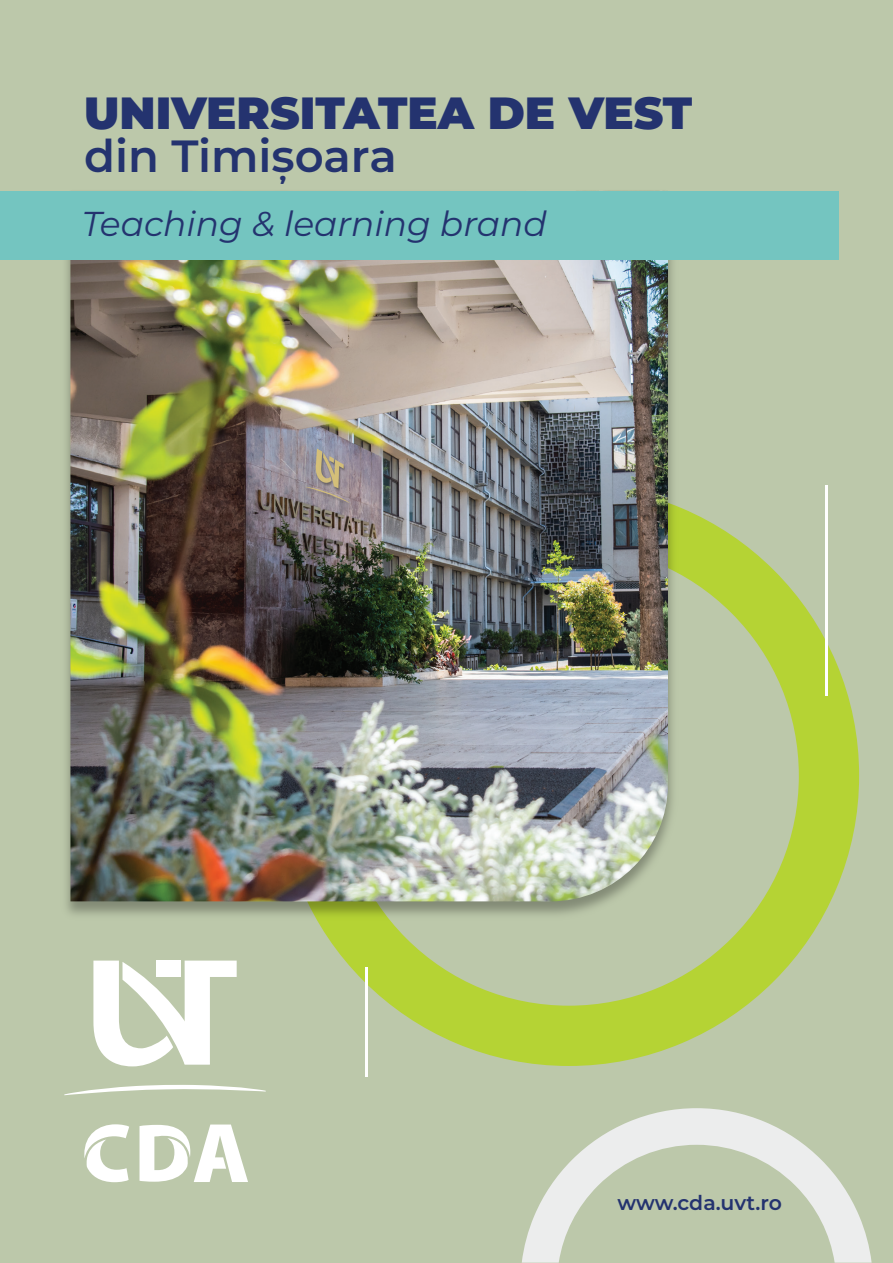
<style>
.page{position:relative;width:893px;height:1263px;background:#bcc8aa}
.page>*{position:absolute;margin:0;border:0;box-sizing:border-box;transform-origin:0 0}
.t1{font:900 45px "Montserrat";color:#24336f}
.t2{font:600 45px "Montserrat";color:#24336f}
.t3{font:italic 34.5px "Montserrat";color:#24336f}
.t4{font:600 20.4px "Montserrat";letter-spacing:-.01em;color:#24336f}
</style>
<div class="page">
<svg style="left:319px;top:508px;width:540px;height:558px"></svg>
<img style="left:57px;top:259px;width:624px;height:664px">
<img style="left:70px;top:259px;width:598px;height:642px">
<hr style="left:825px;top:485px;width:3px;height:211px;background:#fff">
<hr style="left:365px;top:967px;width:3px;height:110px;background:#fff">
<svg style="left:522px;top:1108px;width:350px;height:154px"></svg>
<div style="left:0;top:191px;width:839px;height:68px;background:#74c5c0"></div>
<svg style="left:93px;top:960px;width:144px;height:106px"></svg>
<div style="left:156px;top:960px;width:25px;height:17px;background:#fff"></div>
<svg style="left:64px;top:1085px;width:202px;height:10px"></svg>
<svg style="left:84px;top:1124px;width:45px;height:58px"></svg>
<svg style="left:140px;top:1124px;width:108px;height:58px"></svg>
<h1 class="t1" style="left:84px;top:79px;width:610px">UNIVERSITATEA DE VEST</h1>
<h1 class="t2" style="left:84px;top:124px;width:314px">din Timișoara</h1>
<p class="t3" style="left:82px;top:200px;width:466px">Teaching &amp; learning brand</p>
<p class="t4" style="left:618px;top:1188px;width:166px">www.cda.uvt.ro</p>
</div>
